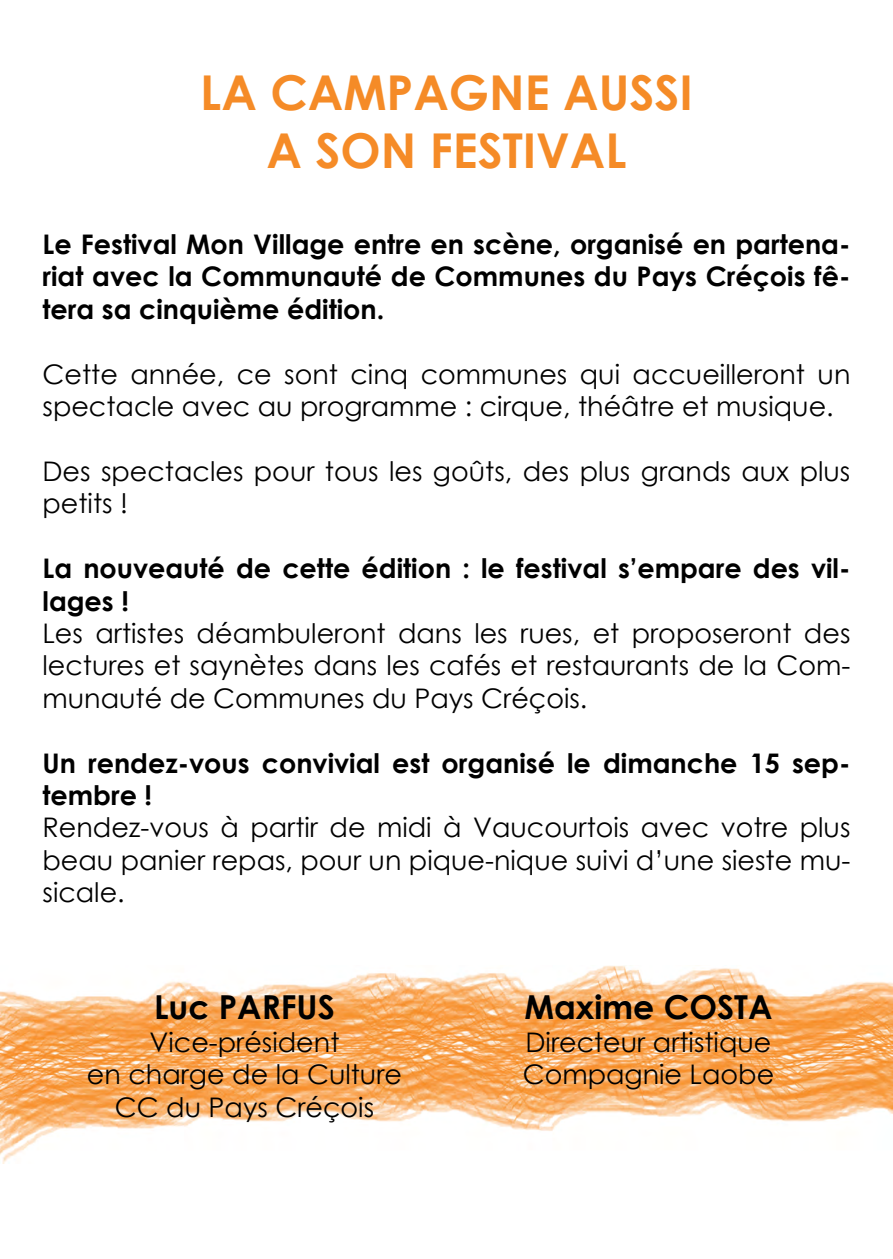
<style>
.page{position:relative;width:893px;height:1259px;background:#fff}
.page>*{position:absolute;margin:0;border:0;box-sizing:border-box;transform-origin:0 0}
.t1{font:700 48px/57.6px "Century Gothic";color:#f58b27;text-align:center}
.t2{font:700 33px "Century Gothic";color:#000}
.t3{font:27px/32.4px "Century Gothic";color:#000}
.t4{font:700 27px/32.4px "Century Gothic";color:#000}
</style>
<div class="page">
<img style="left:0;top:965px;width:893px;height:198px">
<h1 class="t1" style="left:200px;top:62px;width:494px">LA CAMPAGNE AUSSI<br>A SON FESTIVAL</h1>
<p class="t4" style="left:43px;top:227px;width:809px;text-align:justify">Le Festival Mon Village entre en scène, organisé en partena&shy;riat avec la Communauté de Communes du Pays Créçois fê&shy;tera sa cinquième édition.</p>
<p class="t3" style="left:43px;top:357px;width:809px">Cette année, ce sont cinq communes qui accueilleront un spectacle avec au programme : cirque, théâtre et musique.</p>
<p class="t3" style="left:43px;top:454px;width:809px">Des spectacles pour tous les goûts, des plus grands aux plus petits !</p>
<p class="t4" style="left:43px;top:551px;width:809px">La nouveauté de cette édition : le festival s’empare des vil&shy;lages !</p>
<p class="t3" style="left:43px;top:616px;width:809px;text-align:justify">Les artistes déambuleront dans les rues, et proposeront des lectures et saynètes dans les cafés et restaurants de la Com&shy;munauté de Communes du Pays Créçois.</p>
<p class="t4" style="left:43px;top:745px;width:809px">Un rendez-vous convivial est organisé le dimanche 15 sep&shy;tembre !</p>
<p class="t3" style="left:43px;top:811px;width:809px;text-align:justify">Rendez-vous à partir de midi à Vaucourtois avec votre plus beau panier repas, pour un pique-nique suivi d’une sieste mu&shy;sicale.</p>
<p class="t2" style="left:154px;top:982px;width:182px">Luc PARFUS</p>
<p class="t3" style="left:87px;top:1025px;width:317px;text-align:center">Vice-président<br>en charge de la Culture<br>CC du Pays Créçois</p>
<p class="t2" style="left:524px;top:982px;width:250px">Maxime COSTA</p>
<p class="t3" style="left:523px;top:1025px;width:253px">Directeur artistique<br>Compagnie Laobe</p>
</div>
